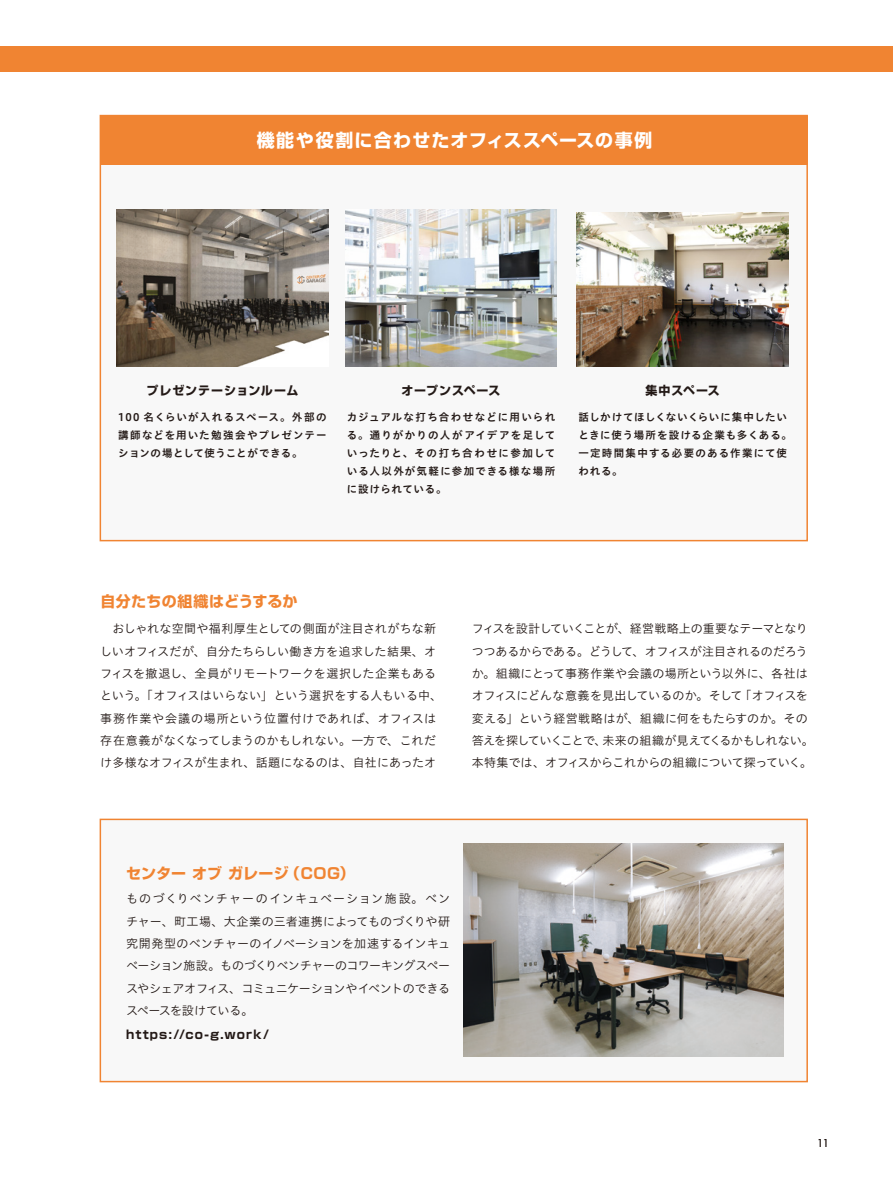
<style>
.page{position:relative;width:893px;height:1178px;background:#fff}
.page>*{position:absolute;margin:0;border:0;box-sizing:border-box;transform-origin:0 0}
.t1{font:700 18px "Shin Go Pro";letter-spacing:.06em;color:#fff}
.t2{font:700 15px "Shin Go Pro";letter-spacing:.015em;color:#f08432}
.t3{font:12px/22.4px "Hiragino UD Sans Std W3";letter-spacing:-.005em;color:#231916;text-align:justify}
.t4{font:12px/22.4px "Hiragino UD Sans Std W3";letter-spacing:.015em;color:#231916}
.t5{font:700 12px "Shin Go Pro";letter-spacing:.07em;color:#231916}
.t6{font:700 12px "Shin Go Pro";letter-spacing:.095em;color:#231916}
.t7{font:500 12px "Futura";color:#231916}
.t8{font:10.5px/18px "Hiragino UD Sans Std W6";letter-spacing:.09em;color:#231916;text-align:justify}
</style>
<div class="page">
<div style="left:0;top:46px;width:893px;height:26px;background:#f08432"></div>
<div style="left:100px;top:115px;width:708px;height:426px;background:#f8f8f8;border:2px solid #f08432"></div>
<div style="left:100px;top:819px;width:708px;height:263px;background:#f8f8f8;border:2px solid #f08432"></div>
<div style="left:101px;top:116px;width:707px;height:48px;background:#f08432"></div>
<img style="left:117px;top:210px;width:211px;height:156px">
<img style="left:345px;top:210px;width:212px;height:157px">
<img style="left:577px;top:212px;width:211px;height:155px">
<img style="left:464px;top:843px;width:319px;height:213px">
<h1 class="t1" style="left:257px;top:126px;width:397px">機能や役割に合わせたオフィススペースの事例</h1>
<p class="t5" style="left:147px;top:381px;width:153px">プレゼンテーションルーム</p>
<p class="t5" style="left:402px;top:381px;width:100px">オープンスペース</p>
<p class="t5" style="left:645px;top:381px;width:76px">集中スペース</p>
<p class="t8" style="left:118px;top:408px;width:210px">100 名くらいが入れるスペース。外部の講師などを用いた勉強会やプレゼンテーションの場として使うことができる。</p>
<p class="t8" style="left:347px;top:408px;width:210px">カジュアルな打ち合わせなどに用いられる。通りがかりの人がアイデアを足していったりと、その打ち合わせに参加している人以外が気軽に参加できる様な場所に設けられている。</p>
<p class="t8" style="left:578px;top:408px;width:215px;text-align:left">話しかけてほしくないくらいに集中したいときに使う場所を設ける企業も多くある。一定時間集中する必要のある作業にて使われる。</p>
<p class="t2" style="left:100px;top:589px;width:199px">自分たちの組織はどうするか</p>
<p class="t4" style="left:100px;top:617px;width:343px">　おしゃれな空間や福利厚生としての側面が注目されがちな新しいオフィスだが、自分たちらしい働き方を追求した結果、オフィスを撤退し、全員がリモートワークを選択した企業もあるという。「オフィスはいらない」という選択をする人もいる中、事務作業や会議の場所という位置付けであれば、オフィスは存在意義がなくなってしまうのかもしれない。一方で、これだけ多様なオフィスが生まれ、話題になるのは、自社にあったオ</p>
<p class="t3" style="left:472px;top:617px;width:343px;text-align:left">フィスを設計していくことが、経営戦略上の重要なテーマとなりつつあるからである。どうして、オフィスが注目されるのだろうか。組織にとって事務作業や会議の場所という以外に、各社はオフィスにどんな意義を見出しているのか。そして「オフィスを変える」という経営戦略はが、組織に何をもたらすのか。その答えを探していくことで、未来の組織が見えてくるかもしれない。本特集では、オフィスからこれからの組織について探っていく。</p>
<p class="t2" style="left:126px;top:861px;width:230px">センター オブ ガレージ（COG）</p>
<p class="t3" style="left:126px;top:887px;width:326px">ものづくりベンチャーのインキュベーション施設。ベンチャー、町工場、大企業の三者連携によってものづくりや研究開発型のベンチャーのイノベーションを加速するインキュベーション施設。ものづくりベンチャーのコワーキングスペースやシェアオフィス、コミュニケーションやイベントのできるスペースを設けている。</p>
<p class="t6" style="left:126px;top:1024px;width:145px">https://co-g.work/</p>
<p class="t7" style="left:817px;top:1134px;width:14px">11</p>
</div>
